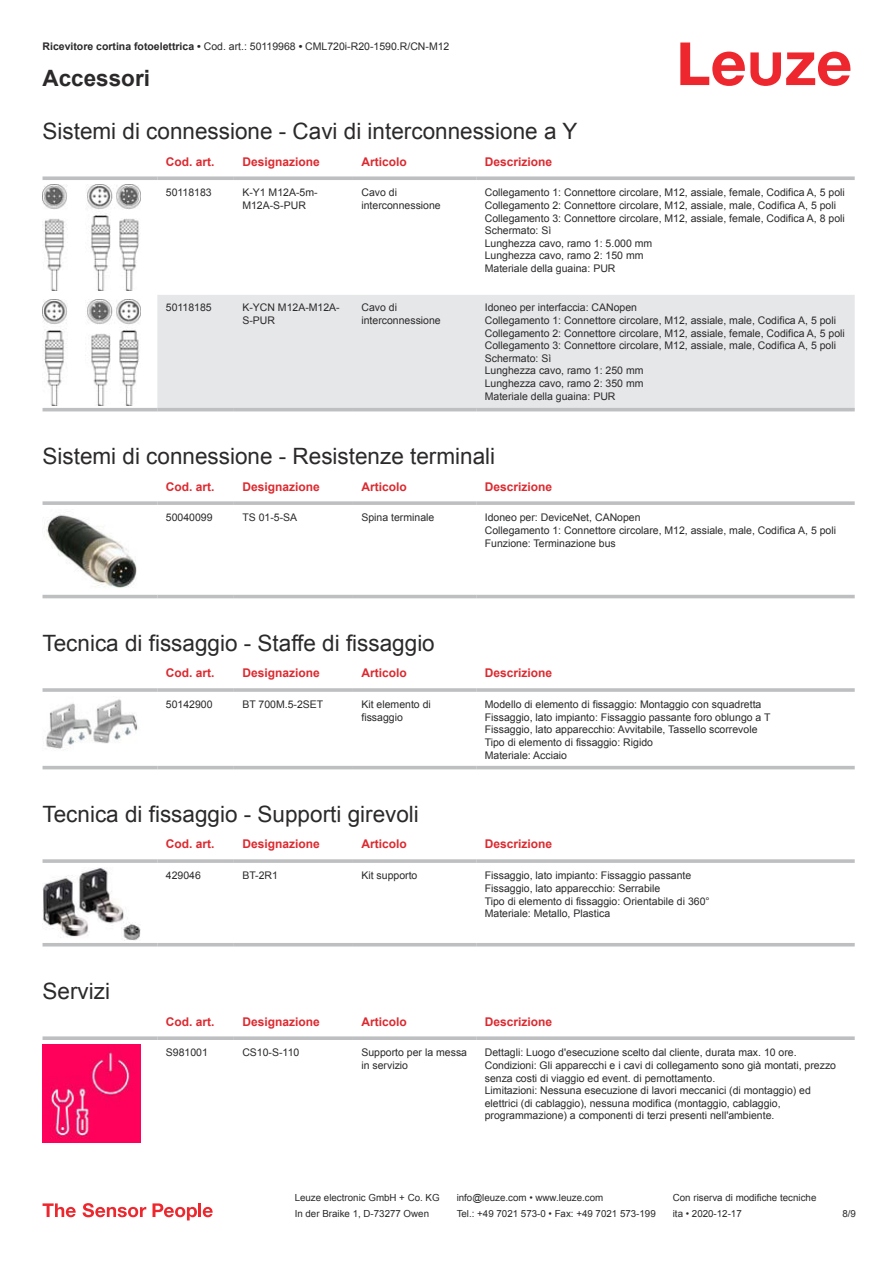
<style>
.page{position:relative;width:893px;height:1263px;background:#fff}
.page>*{position:absolute;margin:0;border:0;box-sizing:border-box;transform-origin:0 0}
.t1{font:22.5px "Arial";color:#2b292a}
.t2{font:700 22.5px "Arial";color:#2b292a}
.t3{font:700 12px "Arial";color:#db2a30}
.t4{font:10.5px/12.6px "Arial";color:#2b292a}
.t5{font:9.75px "Arial";color:#2b292a}
.s1{font-weight:700}
</style>
<div class="page">
<svg style="left:680px;top:43px;width:170px;height:43px"></svg>
<svg style="left:43px;top:190px;width:812px;height:222px"></svg>
<div style="left:157px;top:295px;width:698px;height:113px;background:#e6e7e9"></div>
<svg style="left:43px;top:176px;width:114px;height:4px"></svg>
<svg style="left:157px;top:176px;width:77px;height:4px"></svg>
<svg style="left:234px;top:176px;width:119px;height:4px"></svg>
<svg style="left:353px;top:176px;width:123px;height:4px"></svg>
<svg style="left:476px;top:176px;width:379px;height:4px;background:#c4c6c8"></svg>
<hr style="left:43px;top:408px;width:114px;height:3px;background:#bdbfc1">
<hr style="left:157px;top:408px;width:77px;height:3px;background:#bdbfc1">
<hr style="left:234px;top:408px;width:119px;height:3px;background:#bdbfc1">
<hr style="left:353px;top:408px;width:123px;height:3px;background:#bdbfc1">
<hr style="left:476px;top:408px;width:379px;height:3px;background:#bdbfc1">
<img style="left:43px;top:184px;width:97px;height:107px">
<img style="left:43px;top:299px;width:97px;height:106px">
<div style="left:43px;top:594px;width:812px;height:5px;background:#eeefef"></div>
<svg style="left:43px;top:501px;width:114px;height:4px"></svg>
<svg style="left:157px;top:501px;width:77px;height:4px"></svg>
<svg style="left:234px;top:501px;width:119px;height:4px"></svg>
<svg style="left:353px;top:501px;width:123px;height:4px"></svg>
<svg style="left:476px;top:501px;width:379px;height:4px;background:#c3c5c7"></svg>
<hr style="left:43px;top:595px;width:114px;height:3px;background:#bdbfc1">
<hr style="left:157px;top:595px;width:77px;height:3px;background:#bdbfc1">
<hr style="left:234px;top:595px;width:119px;height:3px;background:#bdbfc1">
<hr style="left:353px;top:595px;width:123px;height:3px;background:#bdbfc1">
<hr style="left:476px;top:595px;width:379px;height:3px;background:#bdbfc1">
<img style="left:46px;top:514px;width:91px;height:74px">
<svg style="left:43px;top:765px;width:812px;height:5px;fill:#efeff0"></svg>
<hr style="left:43px;top:688px;width:114px;height:4px;background:#bdbfc1">
<hr style="left:157px;top:688px;width:77px;height:4px;background:#c8cacb">
<hr style="left:234px;top:688px;width:119px;height:4px;background:#c3c5c6">
<hr style="left:353px;top:688px;width:123px;height:4px;background:#bdbfc1">
<hr style="left:476px;top:688px;width:379px;height:4px;background:#c8cacb">
<hr style="left:43px;top:766px;width:114px;height:3px;background:#bdbfc1">
<hr style="left:157px;top:766px;width:77px;height:3px;background:#bdbfc1">
<hr style="left:234px;top:766px;width:119px;height:3px;background:#bdbfc1">
<hr style="left:353px;top:766px;width:123px;height:3px;background:#bdbfc1">
<hr style="left:476px;top:766px;width:379px;height:3px;background:#bdbfc1">
<img style="left:46px;top:699px;width:92px;height:50px">
<svg style="left:43px;top:929px;width:812px;height:18px"></svg>
<svg style="left:43px;top:859px;width:114px;height:4px"></svg>
<svg style="left:157px;top:859px;width:77px;height:4px"></svg>
<svg style="left:234px;top:859px;width:119px;height:4px"></svg>
<svg style="left:353px;top:859px;width:123px;height:4px"></svg>
<svg style="left:476px;top:859px;width:379px;height:4px;background:#c3c5c7"></svg>
<hr style="left:43px;top:943px;width:114px;height:3px;background:#bdbfc1">
<hr style="left:157px;top:943px;width:77px;height:3px;background:#bdbfc1">
<hr style="left:234px;top:943px;width:119px;height:3px;background:#bdbfc1">
<hr style="left:353px;top:943px;width:123px;height:3px;background:#bdbfc1">
<hr style="left:476px;top:943px;width:379px;height:3px;background:#bdbfc1">
<img style="left:43px;top:868px;width:97px;height:72px">
<svg style="left:43px;top:1036px;width:114px;height:4px"></svg>
<svg style="left:157px;top:1036px;width:77px;height:4px"></svg>
<svg style="left:234px;top:1036px;width:119px;height:4px"></svg>
<svg style="left:353px;top:1036px;width:123px;height:4px"></svg>
<svg style="left:476px;top:1036px;width:379px;height:4px;background:#c3c5c7"></svg>
<img style="left:43px;top:1044px;width:97px;height:98px">
<svg style="left:43px;top:1203px;width:33px;height:14px"></svg>
<svg style="left:83px;top:1203px;width:63px;height:14px"></svg>
<svg style="left:153px;top:1203px;width:44px;height:17px"></svg>
<hr style="left:198px;top:1203px;width:3px;height:14px;background:#ed272d">
<svg style="left:203px;top:1207px;width:10px;height:10px"></svg>
<p class="t4" style="left:43px;top:41px;width:408px"><span class="s1">Ricevitore cortina fotoelettrica •</span> Cod. art.: 50119968 <span class="s1">•</span> CML720i-R20-1590.R/CN-M12</p>
<h1 class="t2" style="left:43px;top:70px;width:109px">Accessori</h1>
<h1 class="t1" style="left:43px;top:123px;width:536px">Sistemi di connessione - Cavi di interconnessione a Y</h1>
<p class="t3" style="left:166px;top:157px;width:50px">Cod. art.</p>
<p class="t3" style="left:242px;top:157px;width:79px">Designazione</p>
<p class="t3" style="left:361px;top:157px;width:47px">Articolo</p>
<p class="t3" style="left:485px;top:157px;width:69px">Descrizione</p>
<p class="t4" style="left:166px;top:187px;width:47px">50118183</p>
<p class="t4" style="left:242px;top:187px;width:77px">K-Y1 M12A-5m-<br>M12A-S-PUR</p>
<p class="t4" style="left:361px;top:187px;width:81px">Cavo di interconnessione</p>
<p class="t4" style="left:485px;top:187px;width:362px">Collegamento 1: Connettore circolare, M12, assiale, female, Codifica A, 5 poli Collegamento 2: Connettore circolare, M12, assiale, male, Codifica A, 5 poli Collegamento 3: Connettore circolare, M12, assiale, female, Codifica A, 8 poli Schermato: Sì<br>Lunghezza cavo, ramo 1: 5.000 mm<br>Lunghezza cavo, ramo 2: 150 mm<br>Materiale della guaina: PUR</p>
<p class="t4" style="left:166px;top:302px;width:47px">50118185</p>
<p class="t4" style="left:242px;top:302px;width:99px">K-YCN M12A-M12A-<br>S-PUR</p>
<p class="t4" style="left:361px;top:302px;width:81px">Cavo di interconnessione</p>
<p class="t4" style="left:485px;top:302px;width:362px">Idoneo per interfaccia: CANopen<br>Collegamento 1: Connettore circolare, M12, assiale, male, Codifica A, 5 poli Collegamento 2: Connettore circolare, M12, assiale, female, Codifica A, 5 poli Collegamento 3: Connettore circolare, M12, assiale, male, Codifica A, 5 poli Schermato: Sì<br>Lunghezza cavo, ramo 1: 250 mm<br>Lunghezza cavo, ramo 2: 350 mm<br>Materiale della guaina: PUR</p>
<h1 class="t1" style="left:43px;top:448px;width:454px">Sistemi di connessione - Resistenze terminali</h1>
<p class="t3" style="left:166px;top:482px;width:50px">Cod. art.</p>
<p class="t3" style="left:242px;top:482px;width:79px">Designazione</p>
<p class="t3" style="left:361px;top:482px;width:47px">Articolo</p>
<p class="t3" style="left:485px;top:482px;width:69px">Descrizione</p>
<p class="t4" style="left:166px;top:512px;width:48px">50040099</p>
<p class="t4" style="left:242px;top:512px;width:56px">TS 01-5-SA</p>
<p class="t4" style="left:361px;top:512px;width:74px">Spina terminale</p>
<p class="t4" style="left:485px;top:512px;width:353px">Idoneo per: DeviceNet, CANopen<br>Collegamento 1: Connettore circolare, M12, assiale, male, Codifica A, 5 poli<br>Funzione: Terminazione bus</p>
<h1 class="t1" style="left:43px;top:635px;width:394px">Tecnica di fissaggio - Staffe di fissaggio</h1>
<p class="t3" style="left:166px;top:669px;width:50px">Cod. art.</p>
<p class="t3" style="left:242px;top:669px;width:79px">Designazione</p>
<p class="t3" style="left:361px;top:669px;width:47px">Articolo</p>
<p class="t3" style="left:485px;top:669px;width:69px">Descrizione</p>
<p class="t4" style="left:166px;top:699px;width:48px">50142900</p>
<p class="t4" style="left:242px;top:699px;width:82px">BT 700M.5-2SET</p>
<p class="t4" style="left:361px;top:699px;width:71px">Kit elemento di fissaggio</p>
<p class="t4" style="left:485px;top:699px;width:287px">Modello di elemento di fissaggio: Montaggio con squadretta Fissaggio, lato impianto: Fissaggio passante foro oblungo a T Fissaggio, lato apparecchio: Avvitabile, Tassello scorrevole Tipo di elemento di fissaggio: Rigido<br>Materiale: Acciaio</p>
<h1 class="t1" style="left:43px;top:806px;width:378px">Tecnica di fissaggio - Supporti girevoli</h1>
<p class="t3" style="left:166px;top:840px;width:50px">Cod. art.</p>
<p class="t3" style="left:242px;top:840px;width:79px">Designazione</p>
<p class="t3" style="left:361px;top:840px;width:47px">Articolo</p>
<p class="t3" style="left:485px;top:840px;width:69px">Descrizione</p>
<p class="t4" style="left:166px;top:870px;width:37px">429046</p>
<p class="t4" style="left:242px;top:870px;width:37px">BT-2R1</p>
<p class="t4" style="left:361px;top:870px;width:58px">Kit supporto</p>
<p class="t4" style="left:485px;top:870px;width:226px">Fissaggio, lato impianto: Fissaggio passante Fissaggio, lato apparecchio: Serrabile<br>Tipo di elemento di fissaggio: Orientabile di 360° Materiale: Metallo, Plastica</p>
<h1 class="t1" style="left:43px;top:983px;width:69px">Servizi</h1>
<p class="t3" style="left:166px;top:1017px;width:50px">Cod. art.</p>
<p class="t3" style="left:242px;top:1017px;width:79px">Designazione</p>
<p class="t3" style="left:361px;top:1017px;width:47px">Articolo</p>
<p class="t3" style="left:485px;top:1017px;width:69px">Descrizione</p>
<p class="t4" style="left:166px;top:1047px;width:44px">S981001</p>
<p class="t4" style="left:242px;top:1047px;width:58px">CS10-S-110</p>
<p class="t4" style="left:361px;top:1047px;width:107px">Supporto per la messa in servizio</p>
<p class="t4" style="left:485px;top:1047px;width:353px">Dettagli: Luogo d'esecuzione scelto dal cliente, durata max. 10 ore.<br>Condizioni: Gli apparecchi e i cavi di collegamento sono già montati, prezzo senza costi di viaggio ed event. di pernottamento.<br>Limitazioni: Nessuna esecuzione di lavori meccanici (di montaggio) ed elettrici (di cablaggio), nessuna modifica (montaggio, cablaggio, programmazione) a componenti di terzi presenti nell'ambiente.</p>
<p class="t5" style="left:295px;top:1194px;width:146px">Leuze electronic GmbH + Co. KG</p>
<p class="t5" style="left:457px;top:1194px;width:148px">info@leuze.com • www.leuze.com</p>
<p class="t5" style="left:673px;top:1194px;width:145px">Con riserva di modifiche tecniche</p>
<p class="t5" style="left:295px;top:1210px;width:136px">In der Braike 1, D-73277 Owen</p>
<p class="t5" style="left:457px;top:1210px;width:201px">Tel.: +49 7021 573-0 • Fax: +49 7021 573-199</p>
<p class="t5" style="left:673px;top:1210px;width:70px">ita • 2020-12-17</p>
<p class="t5" style="left:842px;top:1210px;width:15px">8 /9</p>
</div>
